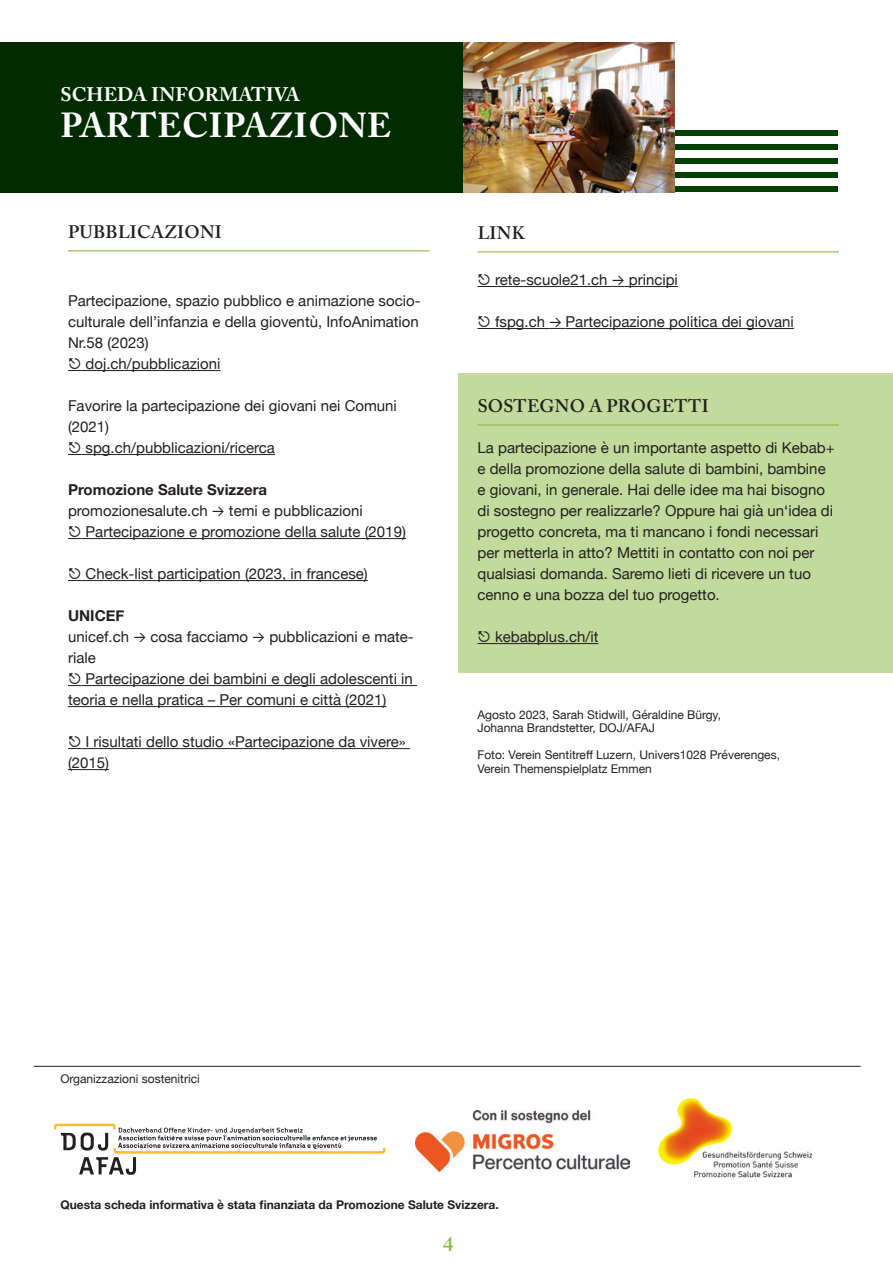
<style>
.page{position:relative;width:893px;height:1263px;background:#fff}
.page>*{position:absolute;margin:0;border:0;box-sizing:border-box;transform-origin:0 0}
.titel{font:700 34.5px "Adobe Caslon Pro";letter-spacing:.015em;color:#fff}
.Einzig{font:600 21px "Adobe Caslon Pro";color:#8abd42}
.titel-2{font:700 19.5px "Adobe Caslon Pro";letter-spacing:.005em;color:#fff}
.titel_Kopie{font:600 18px "Adobe Caslon Pro";letter-spacing:.015em;color:#231f20}
.mengen{font:15px/21px "Helvetica Neue";color:#231f20}
.mengen-2{font:700 15px "Helvetica Neue";color:#231f20}
.Einzig-2{font:15px "Helvetica Neue";color:#231f20}
.mengen-3{font:12px "Helvetica Neue";color:#231f20}
.mengen-4{font:700 12px "Helvetica Neue";color:#231f20}
.s1{font-family:"Akkurat"}
</style>
<div class="page">
<div style="left:459px;top:373px;width:434px;height:300px;background:#c2da9b"></div>
<div style="left:670px;top:131px;width:167px;height:5px;background:#034005"></div>
<div style="left:670px;top:145px;width:167px;height:5px;background:#034005"></div>
<div style="left:670px;top:159px;width:167px;height:5px;background:#034005"></div>
<div style="left:670px;top:173px;width:167px;height:5px;background:#034005"></div>
<div style="left:670px;top:187px;width:167px;height:5px;background:#034005"></div>
<hr style="left:68px;top:250px;width:361px;height:1px;background:#8abd42">
<hr style="left:81px;top:370px;width:140px;height:1px;background:#231f20">
<hr style="left:81px;top:454px;width:194px;height:1px;background:#231f20">
<hr style="left:81px;top:538px;width:325px;height:1px;background:#231f20">
<hr style="left:81px;top:580px;width:287px;height:1px;background:#231f20">
<hr style="left:81px;top:685px;width:336px;height:1px;background:#231f20">
<hr style="left:68px;top:706px;width:318px;height:1px;background:#231f20">
<hr style="left:81px;top:748px;width:329px;height:1px;background:#231f20">
<hr style="left:68px;top:769px;width:41px;height:1px;background:#231f20">
<hr style="left:477px;top:251px;width:362px;height:1px;background:#8abd42">
<hr style="left:491px;top:286px;width:121px;height:1px;background:#231f20">
<svg style="left:612px;top:286px;width:13px;height:1px"></svg>
<hr style="left:625px;top:286px;width:53px;height:1px;background:#231f20">
<hr style="left:491px;top:328px;width:58px;height:1px;background:#231f20">
<svg style="left:549px;top:328px;width:17px;height:1px"></svg>
<hr style="left:566px;top:328px;width:228px;height:1px;background:#231f20">
<hr style="left:477px;top:424px;width:362px;height:1px;background:#8abd42">
<hr style="left:491px;top:643px;width:107px;height:1px;background:#231f20">
<div style="left:0;top:43px;width:477px;height:150px;background:#032b00"></div>
<img style="left:464px;top:43px;width:210px;height:150px">
<hr style="left:34px;top:1066px;width:826px;height:1px;background:#231f20">
<img style="left:658px;top:1097px;width:155px;height:81px">
<img style="left:415px;top:1110px;width:214px;height:61px">
<svg style="left:54px;top:1123px;width:331px;height:52px"></svg>
<svg style="left:68px;top:370px;width:13px;height:1px"></svg>
<svg style="left:68px;top:454px;width:13px;height:1px"></svg>
<svg style="left:68px;top:538px;width:13px;height:1px"></svg>
<svg style="left:68px;top:580px;width:13px;height:1px"></svg>
<svg style="left:68px;top:685px;width:13px;height:1px"></svg>
<svg style="left:68px;top:748px;width:13px;height:1px"></svg>
<svg style="left:477px;top:286px;width:14px;height:1px"></svg>
<svg style="left:477px;top:328px;width:14px;height:1px"></svg>
<svg style="left:477px;top:643px;width:14px;height:1px"></svg>
<p class="titel-2" style="left:60px;top:83px;width:241px">SCHEDA INFORMATIVA</p>
<p class="titel" style="left:61px;top:105px;width:332px">PARTECIPAZIONE</p>
<p class="titel_Kopie" style="left:68px;top:221px;width:155px">PUBBLICAZIONI</p>
<p class="mengen" style="left:68px;top:291px;width:354px;text-align:justify">Partecipazione, spazio pubblico e animazione socio&shy;culturale dell’infanzia e della gioventù, InfoAnimation Nr.58 (2023)</p>
<p class="mengen" style="left:86px;top:354px;width:136px">doj.ch/pubblicazioni</p>
<p class="mengen" style="left:68px;top:396px;width:330px">Favorire la partecipazione dei giovani nei Comuni (2021)</p>
<p class="mengen" style="left:86px;top:438px;width:191px">spg.ch/pubblicazioni/ricerca</p>
<p class="mengen-2" style="left:68px;top:478px;width:201px">Promozione Salute Svizzera</p>
<p class="mengen" style="left:68px;top:501px;width:296px">promozionesalute.ch <span class="s1">≥</span> temi e pubblicazioni</p>
<p class="mengen" style="left:86px;top:522px;width:322px">Partecipazione e promozione della salute (2019)</p>
<p class="mengen" style="left:86px;top:564px;width:284px">Check-list participation (2023, in francese)</p>
<p class="mengen-2" style="left:68px;top:604px;width:58px">UNICEF</p>
<p class="mengen" style="left:68px;top:627px;width:347px">unicef.ch <span class="s1">≥</span> cosa facciamo <span class="s1">≥</span> pubblicazioni e mate&shy;riale</p>
<p class="mengen" style="left:68px;top:669px;width:346px;text-indent:18px">Partecipazione dei bambini e degli adolescenti in teoria e nella pratica – Per comuni e città (2021)</p>
<p class="mengen" style="left:68px;top:732px;width:339px;text-indent:18px">I risultati dello studio «Partecipazione da vivere» (2015)</p>
<p class="titel_Kopie" style="left:478px;top:222px;width:49px">LINK</p>
<p class="mengen" style="left:495px;top:270px;width:184px">rete-scuole21.ch <span class="s1">≥</span> principi</p>
<p class="mengen" style="left:495px;top:312px;width:300px">fspg.ch <span class="s1">≥</span> Partecipazione politica dei giovani</p>
<p class="titel_Kopie" style="left:478px;top:395px;width:233px">SOSTEGNO A PROGETTI</p>
<p class="mengen" style="left:477px;top:438px;width:359px">La partecipazione è un importante aspetto di Kebab+ e della promozione della salute di bambini, bambine e giovani, in generale. Hai delle idee ma hai bisogno di sostegno per realizzarle? Oppure hai già un‘idea di progetto concreta, ma ti mancano i fondi necessari per metterla in atto? Mettiti in contatto con noi per qualsiasi domanda. Saremo lieti di ricevere un tuo cenno e una bozza del tuo progetto.</p>
<p class="Einzig-2" style="left:495px;top:626px;width:105px">kebabplus.ch/it</p>
<p class="mengen-3" style="left:477px;top:706px;width:245px">Agosto 2023, Sarah Stidwill, Géraldine Bürgy,</p>
<p class="mengen-3" style="left:477px;top:719px;width:179px">Johanna Brandstetter, DOJ/AFAJ</p>
<p class="mengen-3" style="left:477px;top:746px;width:304px">Foto: Verein Sentitreff Luzern, Univers1028 Préverenges,</p>
<p class="mengen-3" style="left:477px;top:760px;width:176px">Verein Themenspielplatz Emmen</p>
<p class="mengen-3" style="left:60px;top:1070px;width:141px">Organizzazioni sostenitrici</p>
<p class="mengen-4" style="left:60px;top:1195px;width:440px">Questa scheda informativa è stata finanziata da Promozione Salute Svizzera.</p>
<p class="Einzig" style="left:443px;top:1231px;width:12px">4</p>
</div>
